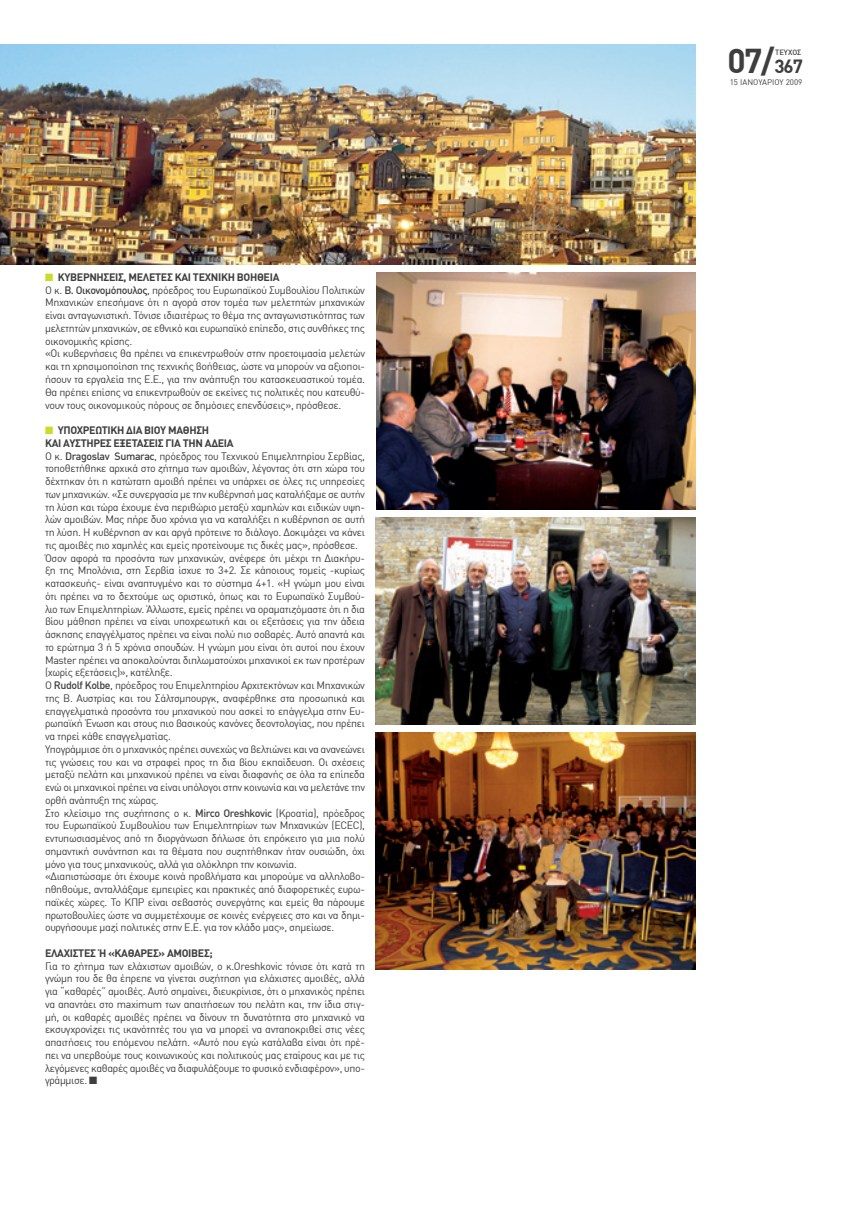
<style>
.page{position:relative;width:851px;height:1205px;background:#fff}
.page>*{position:absolute;margin:0;border:0;box-sizing:border-box;transform-origin:0 0}
.t1{font:700 33.75px "DIN Greek";color:#3e3e3f}
.t2{font:10.62px/12.8px "DIN Greek";letter-spacing:-.03em;color:#3e3e3f}
.t3{font:700 10.62px "DIN Greek";letter-spacing:-.03em;color:#3e3e3f}
.t4{font:8px "DIN Greek";color:#3e3e3f}
.t5{font:500 7.5px "DIN Greek";color:#3e3e3f}
.s1{color:#cadb2a}
.s2{font-weight:700}
.s3{font-weight:500}
.s4{font-size:18.75px}
</style>
<div class="page">
<img style="left:0;top:45px;width:695px;height:219px">
<img style="left:376px;top:273px;width:319px;height:237px">
<img style="left:375px;top:732px;width:320px;height:237px">
<img style="left:375px;top:517px;width:320px;height:208px">
<p class="t2" style="left:45px;top:271px;width:321px"><span class="s1">■</span> <span class="s2">ΚΥΒΕΡΝΗΣΕΙΣ, ΜΕΛΕΤΕΣ ΚΑΙ ΤΕΧΝΙΚΗ ΒΟΗΘΕΙΑ<br></span>Ο κ. <span class="s3">Β. Οικονομόπουλος</span>, πρόεδρος του Ευρωπαϊκού Συμβουλίου Πολιτικών Μηχανικών επεσήμανε ότι η αγορά στον τομέα των μελετητών μηχανικών είναι ανταγωνιστική. Τόνισε ιδιαιτέρως το θέμα της ανταγωνιστικότητας των μελετητών μηχανικών, σε εθνικό και ευρωπαϊκό επίπεδο, στις συνθήκες της οικονομικής κρίσης.<br>«Οι κυβερνήσεις θα πρέπει να επικεντρωθούν στην προετοιμασία μελετών και τη χρησιμοποίηση της τεχνικής βοήθειας, ώστε να μπορούν να αξιοποι&shy;ήσουν τα εργαλεία της Ε.Ε., για την ανάπτυξη του κατασκευαστικού τομέα.<br>Θα πρέπει επίσης να επικεντρωθούν σε εκείνες τις πολιτικές που κατευθύ&shy;νουν τους οικονομικούς πόρους σε δημόσιες επενδύσεις», πρόσθεσε.</p>
<p class="t2" style="left:45px;top:424px;width:321px"><span class="s1">■</span> <span class="s2">ΥΠΟΧΡΕΩΤΙΚΗ ΔΙΑ ΒΙΟΥ ΜΑΘΗΣΗ<br>ΚΑΙ ΑΥΣΤΗΡΕΣ ΕΞΕΤΑΣΕΙΣ ΓΙΑ ΤΗΝ ΑΔΕΙΑ<br></span>Ο κ. <span class="s3">Dragoslav Sumarac</span>, πρόεδρος του Τεχνικού Επιμελητηρίου Σερβίας, τοποθετήθηκε αρχικά στο ζήτημα των αμοιβών, λέγοντας ότι στη χώρα του δέχτηκαν ότι η κατώτατη αμοιβή πρέπει να υπάρχει σε όλες τις υπηρεσίες των μηχανικών. «Σε συνεργασία με την κυβέρνησή μας καταλήξαμε σε αυτήν τη λύση και τώρα έχουμε ένα περιθώριο μεταξύ χαμηλών και ειδικών υψη&shy;λών αμοιβών. Μας πήρε δυο χρόνια για να καταλήξει η κυβέρνηση σε αυτή τη λύση. Η κυβέρνηση αν και αργά πρότεινε το διάλογο. Δοκιμάζει να κάνει τις αμοιβές πιο χαμηλές και εμείς προτείνουμε τις δικές μας», πρόσθεσε.<br>Όσον αφορά τα προσόντα των μηχανικών, ανέφερε ότι μέχρι τη Διακήρυ&shy;ξη της Μπολόνια, στη Σερβία ίσχυε το 3+2. Σε κάποιους τομείς -κυρίως κατασκευής- είναι αναπτυγμένο και το σύστημα 4+1. «Η γνώμη μου είναι ότι πρέπει να το δεχτούμε ως οριστικό, όπως και το Ευρωπαϊκό Συμβού&shy;λιο των Επιμελητηρίων. Άλλωστε, εμείς πρέπει να οραματιζόμαστε ότι η δια βίου μάθηση πρέπει να είναι υποχρεωτική και οι εξετάσεις για την άδεια άσκησης επαγγέλματος πρέπει να είναι πολύ πιο σοβαρές. Αυτό απαντά και το ερώτημα 3 ή 5 χρόνια σπουδών. Η γνώμη μου είναι ότι αυτοί που έχουν Master πρέπει να αποκαλούνται διπλωματούχοι μηχανικοί εκ των προτέρων (χωρίς εξετάσεις)», κατέληξε.<br>Ο <span class="s3">Rudolf Kolbe</span>, πρόεδρος του Επιμελητηρίου Αρχιτεκτόνων και Μηχανικών της Β. Αυστρίας και του Σάλτσμπουργκ, αναφέρθηκε στα προσωπικά και επαγγελματικά προσόντα του μηχανικού που ασκεί το επάγγελμα στην Ευ&shy;ρωπαϊκή Ένωση και στους πιο βασικούς κανόνες δεοντολογίας, που πρέπει να τηρεί κάθε επαγγελματίας.<br>Υπογράμμισε ότι ο μηχανικός πρέπει συνεχώς να βελτιώνει και να ανανεώνει τις γνώσεις του και να στραφεί προς τη δια βίου εκπαίδευση. Οι σχέσεις μεταξύ πελάτη και μηχανικού πρέπει να είναι διαφανής σε όλα τα επίπεδα ενώ οι μηχανικοί πρέπει να είναι υπόλογοι στην κοινωνία και να μελετάνε την ορθή ανάπτυξη της χώρας.<br>Στο κλείσιμο της συζήτησης ο κ. <span class="s3">Mirco Oreshkovic</span> (Κροατία), πρόεδρος του Ευρωπαϊκού Συμβουλίου των Επιμελητηρίων των Μηχανικών (ECEC), εντυπωσιασμένος από τη διοργάνωση δήλωσε ότι επρόκειτο για μια πολύ σημαντική συνάντηση και τα θέματα που συζητήθηκαν ήταν ουσιώδη, όχι μόνο για τους μηχανικούς, αλλά για ολόκληρη την κοινωνία. «Διαπιστώσαμε ότι έχουμε κοινά προβλήματα και μπορούμε να αλληλοβο&shy;ηθηθούμε, ανταλλάξαμε εμπειρίες και πρακτικές από διαφορετικές ευρω&shy;παϊκές χώρες. Το ΚΠΡ είναι σεβαστός συνεργάτης και εμείς θα πάρουμε πρωτοβουλίες ώστε να συμμετέχουμε σε κοινές ενέργειες στο και να δημι&shy;ουργήσουμε μαζί πολιτικές στην Ε.Ε. για τον κλάδο μας», σημείωσε.</p>
<p class="t3" style="left:45px;top:947px;width:169px">ΕΛΑΧΙΣΤΕΣ Ή «ΚΑΘΑΡΕΣ» ΑΜΟΙΒΕΣ;</p>
<p class="t2" style="left:45px;top:959px;width:321px;text-align:justify">Για το ζήτημα των ελάχιστων αμοιβών, o κ.Oreshkovic τόνισε ότι κατά τη γνώμη του δε θα έπρεπε να γίνεται συζήτηση για ελάχιστες αμοιβές, αλλά για “καθαρές” αμοιβές. Αυτό σημαίνει, διευκρίνισε, ότι ο μηχανικός πρέπει να απαντάει στο maximum των απαιτήσεων του πελάτη και, την ίδια στιγ&shy;μή, οι καθαρές αμοιβές πρέπει να δίνουν τη δυνατότητα στο μηχανικό να εκσυγχρονίζει τις ικανότητές του για να μπορεί να ανταποκριθεί στις νέες απαιτήσεις του επόμενου πελάτη. «Αυτό που εγώ κατάλαβα είναι ότι πρέ&shy;πει να υπερβούμε τους κοινωνικούς και πολιτικούς μας εταίρους και με τις λεγόμενες καθαρές αμοιβές να διαφυλάξουμε το φυσικό ενδιαφέρον», υπο&shy;γράμμισε. ■</p>
<h1 class="t1" style="left:727px;top:41px;width:77px">07/<span class="s4">367</span></h1>
<p class="t4" style="left:729px;top:78px;width:74px">15 ΙΑΝΟΥΑΡΙΟΥ 2009</p>
<p class="t5" style="left:775px;top:48px;width:27px">ΤΕΥΧΟΣ</p>
</div>
